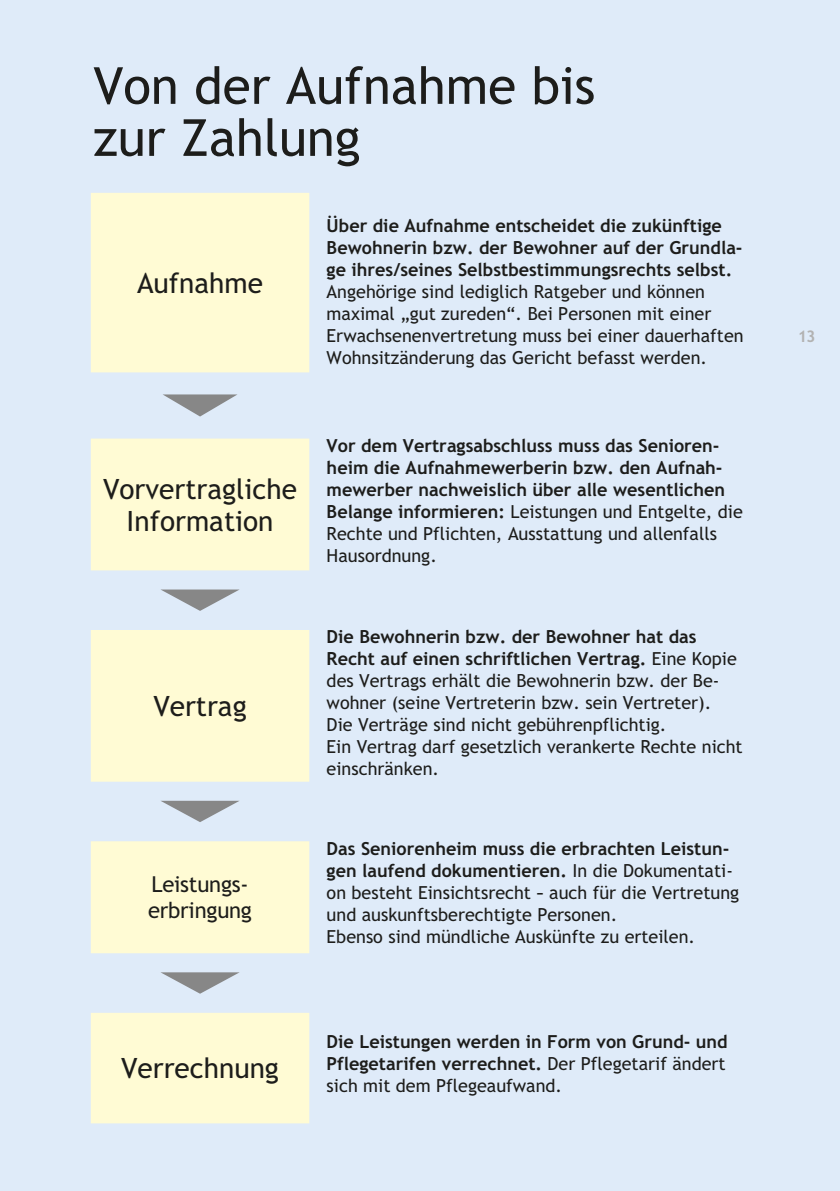
<style>
.page{position:relative;width:840px;height:1191px;background:#fff}
.page>*{position:absolute;margin:0;border:0;box-sizing:border-box;transform-origin:0 0}
.t1{font:51.2px/52px "Trebuchet SBG2";color:#1d1d1b}
.t2{font:28px/32px "Trebuchet SBG2";color:#1d1d1b;text-align:center}
.t3{font:22px/26px "Trebuchet SBG2";letter-spacing:-.01em;color:#1d1d1b}
.t4{font:18px/22px "Trebuchet SBG2";color:#1d1d1b}
.t5{font:700 18px/22px "Trebuchet SBG2";color:#1d1d1b}
.t6{font:700 16px "Trebuchet SBG2";color:#b2b2b2}
.s1{font-weight:400}
.s2{font-weight:700}
</style>
<div class="page">
<div style="left:0;top:0;width:839px;height:1191px;background:#dfebf9"></div>
<svg style="left:91px;top:193px;width:218px;height:930px;fill:#fffbd4"></svg>
<svg style="left:162px;top:394px;width:75px;height:22px"></svg>
<svg style="left:160px;top:589px;width:79px;height:22px"></svg>
<svg style="left:160px;top:800px;width:79px;height:22px"></svg>
<svg style="left:160px;top:972px;width:79px;height:21px"></svg>
<h1 class="t1" style="left:93px;top:60px;width:503px">Von der Aufnahme bis zur Zahlung</h1>
<h2 class="t2" style="left:137px;top:267px;width:127px">Aufnahme</h2>
<h2 class="t2" style="left:103px;top:473px;width:195px">Vorvertragliche<br>Information</h2>
<h2 class="t2" style="left:153px;top:690px;width:95px">Vertrag</h2>
<p class="t3" style="left:148px;top:872px;width:105px">Leistungs&shy;erbringung</p>
<p class="t5" style="left:326px;top:215px;width:417px">Über die Aufnahme entscheidet die zukünftige<br>Bewohnerin bzw. der Bewohner auf der Grundla&shy;ge ihres/seines Selbstbestimmungsrechts selbst.</p>
<p class="t4" style="left:326px;top:281px;width:418px">Angehörige sind lediglich Ratgeber und können maximal „gut zureden“. Bei Personen mit einer Erwachsenenvertretung muss bei einer dauerhaften Wohnsitzänderung das Gericht befasst werden.</p>
<p class="t5" style="left:326px;top:434px;width:417px">Vor dem Vertragsabschluss muss das Senioren&shy;heim die Aufnahmewerberin bzw. den Aufnah&shy;mewerber nachweislich über alle wesentlichen Belange informieren: <span class="s1">Leistungen und Entgelte, die Rechte und Pflichten, Ausstattung und allenfalls Hausordnung.</span></p>
<p class="t4" style="left:326px;top:626px;width:417px"><span class="s2">Die Bewohnerin bzw. der Bewohner hat das Recht auf einen schriftlichen Vertrag.</span> Eine Kopie des Vertrags erhält die Bewohnerin bzw. der Be&shy;wohner (seine Vertreterin bzw. sein Vertreter).<br>Die Verträge sind nicht gebührenpflichtig.<br>Ein Vertrag darf gesetzlich verankerte Rechte nicht einschränken.</p>
<p class="t4" style="left:326px;top:837px;width:414px"><span class="s2">Das Seniorenheim muss die erbrachten Leistun&shy;gen laufend dokumentieren.</span> In die Dokumentati&shy;on besteht Einsichtsrecht – auch für die Vertretung und auskunftsberechtigte Personen.<br>Ebenso sind mündliche Auskünfte zu erteilen.</p>
<h2 class="t2" style="left:121px;top:1052px;width:159px">Verrechnung</h2>
<p class="t5" style="left:326px;top:1030px;width:402px;text-align:justify">Die Leistungen werden in Form von Grund- und Pflegetarifen verrechnet. <span class="s1">Der Pflegetarif ändert sich mit dem Pflegeaufwand.</span></p>
<p class="t6" style="left:798px;top:326px;width:18px">13</p>
</div>
